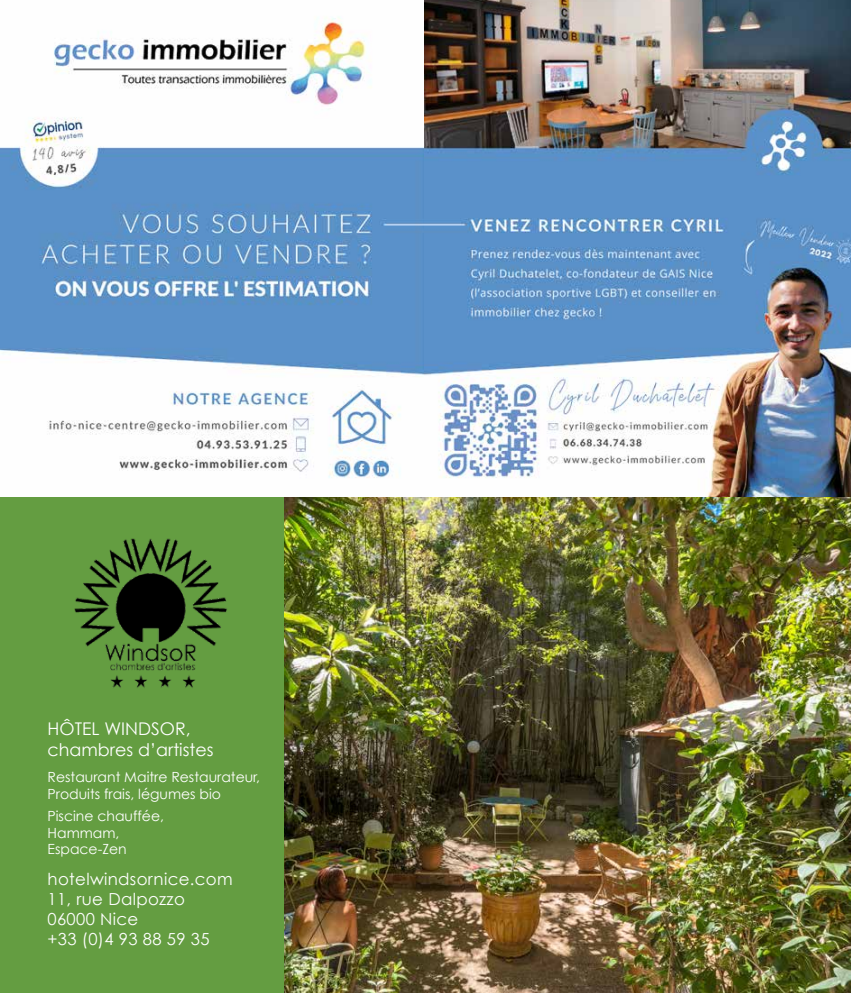
<style>
.page{position:relative;width:851px;height:993px;background:#fff}
.page>*{position:absolute;margin:0;border:0;box-sizing:border-box;transform-origin:0 0}
.t1{font:17.5px/21px "Century Gothic";color:#fff}
.t2{font:16.62px/19.9px "Century Gothic";letter-spacing:.02em;color:#fff}
.t3{font:14px/16.8px "Century Gothic";color:#fff}
</style>
<div class="page">
<img style="left:283px;top:496px;width:567px;height:496px">
<div style="left:0;top:496px;width:283px;height:496px;background:#649d41"></div>
<img style="left:74px;top:538px;width:153px;height:150px">
<img style="left:0;top:0;width:850px;height:496px">
<p class="t1" style="left:48px;top:717px;width:167px">HÔTEL WINDSOR, chambres d’artistes</p>
<p class="t3" style="left:48px;top:768px;width:214px">Restaurant Maitre Restaurateur,<br>Produits frais, légumes bio</p>
<p class="t3" style="left:48px;top:806px;width:118px">Piscine chauffée,<br>Hammam,<br>Espace-Zen</p>
<p class="t2" style="left:48px;top:868px;width:187px">hotelwindsornice.com<br>11, rue Dalpozzo<br>06000 Nice<br>+33 (0)4 93 88 59 35</p>
</div>
